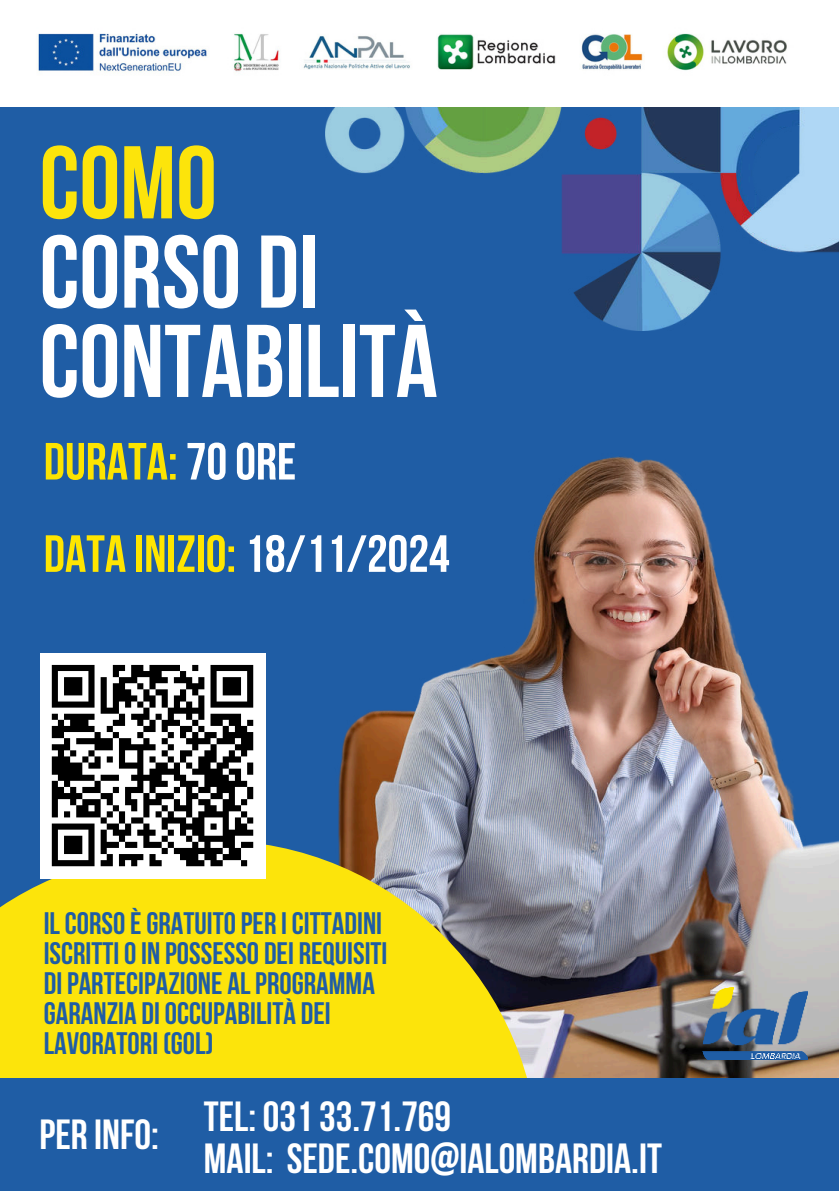
<style>
.page{position:relative;width:839px;height:1191px;background:#fff}
.page>*{position:absolute;margin:0;border:0;box-sizing:border-box;transform-origin:0 0}
.t1{font:700 103px/89.2px "Bebas Neue";color:#fff}
.t2{font:700 103px "Bebas Neue";color:#fce40b}
.t3{font:700 52.2px "Bebas Neue";color:#ffe600}
.t4{font:700 52.2px "Bebas Neue";color:#fce400}
.t5{font:700 42px/41.2px "Bebas Neue";color:#fff}
.t6{font:700 31px/30.2px "Bebas Neue";color:#1f5da5}
.t7{font:700 28px/24.8px "Bebas Neue";color:#1f5da5;text-align:center}
.s1{color:#fff}
</style>
<div class="page">
<div style="left:0;top:0;width:838px;height:1191px;background:#1f5da5"></div>
<img style="left:325px;top:107px;width:513px;height:183px">
<img style="left:338px;top:290px;width:500px;height:788px">
<svg style="left:0;top:840px;width:539px;height:238px;background:#e0ce26"></svg>
<div style="left:0;top:0;width:838px;height:107px;background:#fff"></div>
<img style="left:38px;top:33px;width:749px;height:39px">
<img style="left:702px;top:987px;width:105px;height:72px">
<div style="left:40px;top:653px;width:225px;height:225px;background:#fff"></div>
<svg style="left:51px;top:664px;width:203px;height:203px"></svg>
<h1 class="t2" style="left:40px;top:126px;width:179px">COMO</h1>
<h1 class="t1" style="left:40px;top:226px;width:399px">CORSO DI<br>CONTABILITÀ</h1>
<h2 class="t4" style="left:44px;top:433px;width:254px">DURATA: <span class="s1">70 ORE</span></h2>
<h2 class="t3" style="left:44px;top:525px;width:407px">DATA INIZIO: <span class="s1">18/11/2024</span></h2>
<p class="t6" style="left:44px;top:907px;width:345px">IL CORSO È GRATUITO PER I CITTADINI<br>ISCRITTI O IN POSSESSO DEI REQUISITI<br>DI PARTECIPAZIONE AL PROGRAMMA<br>GARANZIA DI OCCUPABILITÀ DEI<br>LAVORATORI (GOL)</p>
<p class="t7" style="left:49px;top:909px;width:282px">IL CORSO È GRATUITO PER I<br>CITTADINI ISCRITTI O IN POSSESSO<br>DEI REQUISITI DI PARTECIPAZIONE<br>AL PROGRAMMA GARANZIA DI<br>OCCUPABILITÀ DEI LAVORATORI (GOL)</p>
<h3 class="t5" style="left:40px;top:1114px;width:121px">PER INFO:</h3>
<h3 class="t5" style="left:204px;top:1096px;width:459px">TEL: 031 33.71.769<br>MAIL: SEDE.COMO@IALOMBARDIA.IT</h3>
</div>
